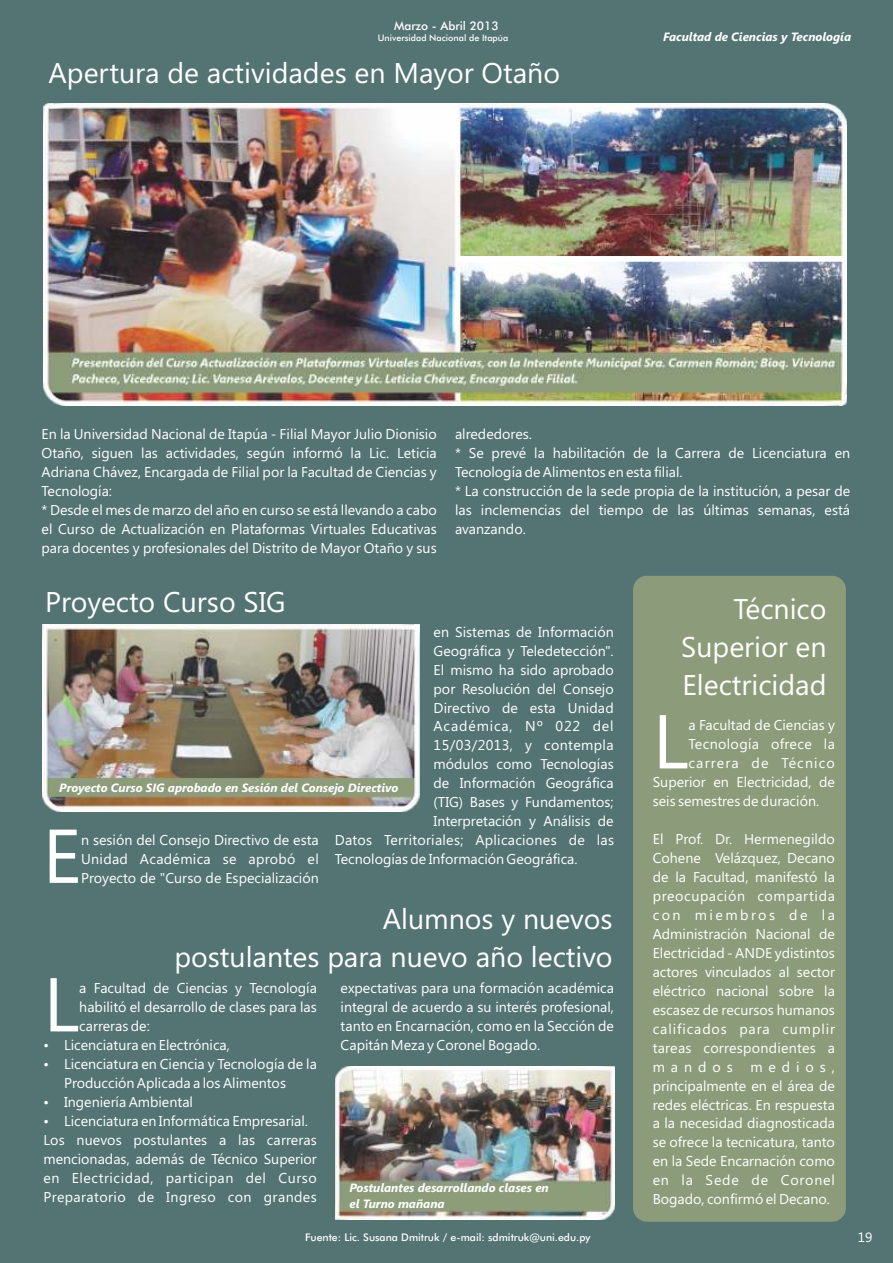
<style>
.page{position:relative;width:893px;height:1263px;background:#547373}
.page>*{position:absolute;margin:0;border:0;box-sizing:border-box;transform-origin:0 0}
.t1{font:76.05px "Segoe UI";color:#fff}
.t2{font:28.5px/38px "Segoe UI";color:#fff;text-align:justify}
.t3{font:14.25px/18.9px "Segoe UI";color:#fff}
.t4{font:14.25px "Segoe UI";letter-spacing:.02em;color:#fff}
.t5{font:14.25px "Segoe UI";letter-spacing:.04em;color:#fff}
.t6{font:14.25px "Segoe UI";letter-spacing:.03em;color:#fff}
.t7{font:14.25px "Segoe UI";letter-spacing:.025em;color:#fff}
.t8{font:14.25px "Segoe UI";letter-spacing:.06em;color:#fff}
.t9{font:13.5px "Segoe UI";color:#fff}
.t10{font:italic 700 12px/15.9px "Segoe UI";color:#fff}
.t11{font:500 12px "Futura BT";color:#fff}
.t12{font:500 10.5px "Futura BT";color:#fff}
.t13{font:500 9px "Futura BT";color:#fff}
</style>
<div class="page">
<div style="left:633px;top:576px;width:213px;height:646px;background:#8c9c7a;border-radius:14px"></div>
<img style="left:43px;top:103px;width:803px;height:303px">
<div style="left:456px;top:256px;width:388px;height:6px;background:#fff"></div>
<img style="left:42px;top:624px;width:378px;height:188px">
<img style="left:335px;top:1066px;width:280px;height:154px">
<p class="t11" style="left:394px;top:21px;width:106px">Marzo - Abril 2013</p>
<p class="t13" style="left:378px;top:34px;width:132px">Universidad Nacional de Itapúa</p>
<h2 class="t2" style="left:49px;top:57px;width:513px">Apertura de actividades en Mayor Otaño</h2>
<p class="t10" style="left:663px;top:30px;width:189px">Facultad de Ciencias y Tecnología</p>
<p class="t3" style="left:42px;top:426px;width:397px">En la Universidad Nacional de Itapúa - Filial Mayor Julio Dionisio</p>
<p class="t3" style="left:455px;top:426px;width:78px">alrededores.</p>
<p class="t3" style="left:42px;top:445px;width:397px">Otaño, siguen las actividades, según informó la Lic. Leticia</p>
<p class="t3" style="left:455px;top:445px;width:397px">* Se prevé la habilitación de la Carrera de Licenciatura en</p>
<p class="t3" style="left:42px;top:464px;width:397px">Adriana Chávez, Encargada de Filial por la Facultad de Ciencias y</p>
<p class="t3" style="left:455px;top:464px;width:229px">Tecnología de Alimentos en esta filial.</p>
<p class="t3" style="left:42px;top:482px;width:72px">Tecnología:</p>
<p class="t3" style="left:455px;top:482px;width:397px">* La construcción de la sede propia de la institución, a pesar de</p>
<p class="t3" style="left:42px;top:501px;width:397px">* Desde el mes de marzo del año en curso se está llevando a cabo</p>
<p class="t3" style="left:455px;top:501px;width:397px">las inclemencias del tiempo de las últimas semanas, está</p>
<p class="t3" style="left:42px;top:520px;width:397px">el Curso de Actualización en Plataformas Virtuales Educativas</p>
<p class="t3" style="left:455px;top:520px;width:72px">avanzando.</p>
<p class="t3" style="left:42px;top:539px;width:397px">para docentes y profesionales del Distrito de Mayor Otaño y sus</p>
<h2 class="t2" style="left:45px;top:586px;width:242px">Proyecto Curso SIG</h2>
<p class="t3" style="left:434px;top:623px;width:182px">en Sistemas de Información</p>
<p class="t3" style="left:434px;top:642px;width:182px">Geográfica y Teledetección".</p>
<p class="t3" style="left:434px;top:661px;width:182px">El mismo ha sido aprobado</p>
<p class="t3" style="left:434px;top:680px;width:182px">por Resolución del Consejo</p>
<p class="t3" style="left:434px;top:699px;width:182px">Directivo de esta Unidad</p>
<p class="t8" style="left:434px;top:721px;width:182px">Académica, Nº 022 del</p>
<p class="t7" style="left:434px;top:740px;width:182px">15/03/2013, y contempla</p>
<p class="t3" style="left:434px;top:756px;width:182px">módulos como Tecnologías</p>
<p class="t3" style="left:434px;top:775px;width:182px">de Información Geográfica</p>
<p class="t3" style="left:434px;top:794px;width:182px">(TIG) Bases y Fundamentos;</p>
<p class="t3" style="left:434px;top:813px;width:182px">Interpretación y Análisis de</p>
<p class="t4" style="left:335px;top:835px;width:281px">Datos Territoriales; Aplicaciones de las</p>
<p class="t3" style="left:335px;top:851px;width:244px">Tecnologías de Información Geográfica.</p>
<p class="t10" style="left:59px;top:780px;width:341px">Proyecto Curso SIG aprobado en Sesión del Consejo Directivo</p>
<h1 class="t1" style="left:43px;top:827px;width:40px">E</h1>
<p class="t3" style="left:81px;top:832px;width:239px">n sesión del Consejo Directivo de esta</p>
<p class="t3" style="left:81px;top:851px;width:239px">Unidad Académica se aprobó el<br>Proyecto de "Curso de Especialización</p>
<h2 class="t2" style="left:174px;top:903px;width:440px;text-align:right">Alumnos y nuevos<br>postulantes para nuevo año lectivo</h2>
<h1 class="t1" style="left:43px;top:976px;width:37px">L</h1>
<p class="t3" style="left:79px;top:980px;width:239px">a Facultad de Ciencias y Tecnología</p>
<p class="t3" style="left:341px;top:980px;width:275px">expectativas para una formación académica</p>
<p class="t3" style="left:79px;top:999px;width:239px">habilitó el desarrollo de clases para las</p>
<p class="t3" style="left:341px;top:999px;width:275px">integral de acuerdo a su interés profesional,</p>
<p class="t3" style="left:79px;top:1018px;width:72px">carreras de:</p>
<p class="t3" style="left:341px;top:1018px;width:275px">tanto en Encarnación, como en la Sección de</p>
<p class="t3" style="left:64px;top:1037px;width:167px">Licenciatura en Electrónica,</p>
<p class="t3" style="left:341px;top:1037px;width:201px">Capitán Meza y Coronel Bogado.</p>
<p class="t3" style="left:64px;top:1056px;width:254px">Licenciatura en Ciencia y Tecnología de la</p>
<p class="t3" style="left:64px;top:1075px;width:223px">Producción Aplicada a los Alimentos</p>
<p class="t3" style="left:64px;top:1094px;width:131px">Ingeniería Ambiental</p>
<p class="t3" style="left:64px;top:1113px;width:245px">Licenciatura en Informática Empresarial.</p>
<p class="t3" style="left:43px;top:1132px;width:275px">Los nuevos postulantes a las carreras</p>
<p class="t3" style="left:43px;top:1151px;width:275px">mencionadas, además de Técnico Superior</p>
<p class="t5" style="left:43px;top:1173px;width:275px">en Electricidad, participan del Curso</p>
<p class="t6" style="left:43px;top:1192px;width:275px">Preparatorio de Ingreso con grandes</p>
<p class="t10" style="left:349px;top:1181px;width:201px">Postulantes desarrollando clases en el Turno mañana</p>
<p class="t12" style="left:305px;top:1233px;width:287px">Fuente: Lic. Susana Dmitruk / e-mail: sdmitruk@uni.edu.py</p>
<h2 class="t2" style="left:681px;top:592px;width:147px;text-indent:52px">Técnico Superior en Electricidad</h2>
<h1 class="t1" style="left:653px;top:713px;width:37px">L</h1>
<p class="t3" style="left:689px;top:717px;width:148px">a Facultad de Ciencias y<br>Tecnología ofrece la</p>
<p class="t3" style="left:653px;top:755px;width:184px;text-align:justify;text-indent:36px">carrera de Técnico Superior en Electricidad, de seis semestres de duración.</p>
<p class="t3" style="left:653px;top:831px;width:184px;text-align:justify">El Prof. Dr. Hermenegildo Cohene Velázquez, Decano de la Facultad, manifestó la preocupación compartida con miembros de la Administración Nacional de Electricidad - ANDE ydistintos actores vinculados al sector eléctrico nacional sobre la escasez de recursos humanos calificados para cumplir tareas correspondientes a mandos medios, principalmente en el área de redes eléctricas. En respuesta a la necesidad diagnosticada se ofrece la tecnicatura, tanto en la Sede Encarnación como en la Sede de Coronel Bogado, confirmó el Decano.</p>
<p class="t9" style="left:858px;top:1232px;width:16px">19</p>
</div>
